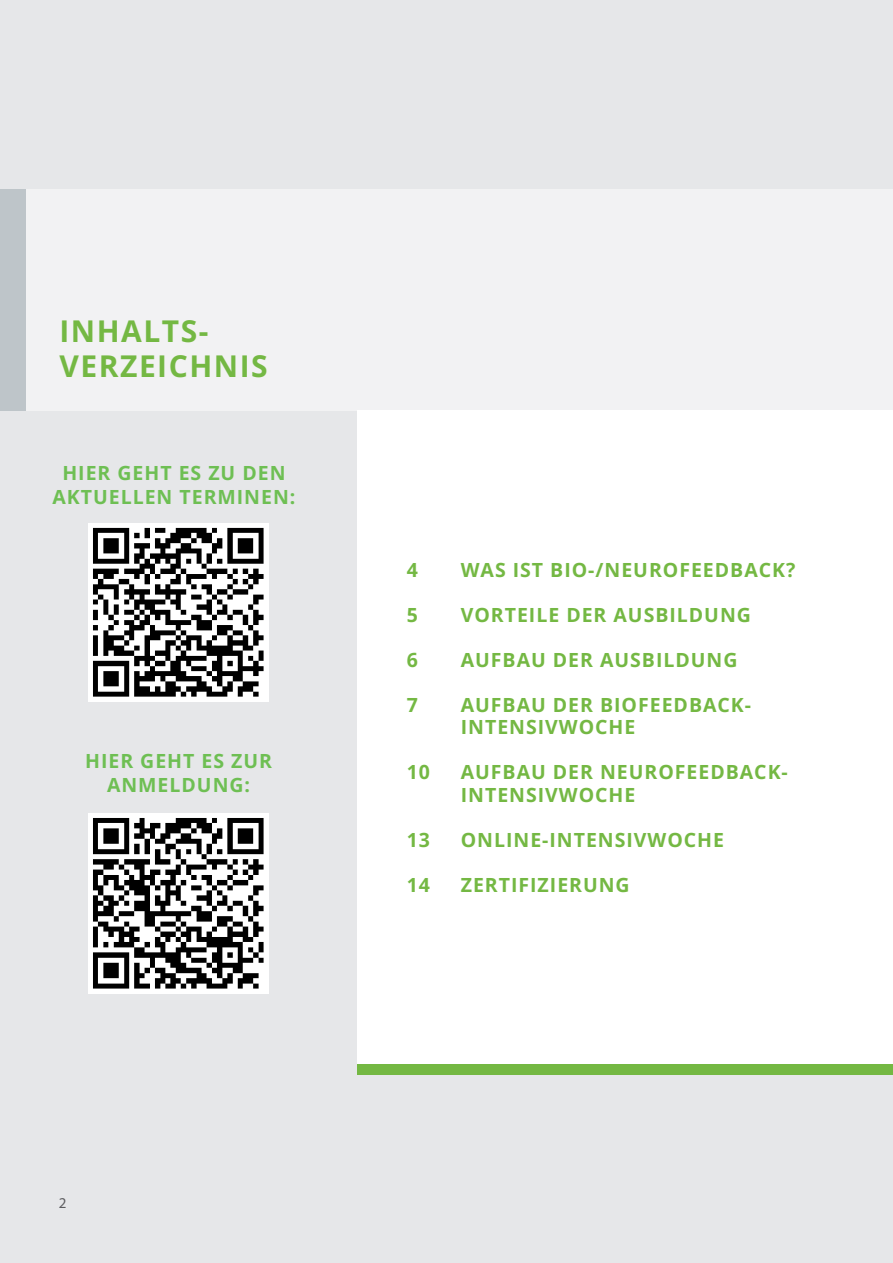
<style>
.page{position:relative;width:893px;height:1263px;background:#e6e7e9}
.page>*{position:absolute;margin:0;border:0;box-sizing:border-box;transform-origin:0 0}
.t1{font:700 30px "Open Sans";letter-spacing:.05em;color:#74b843}
.t2{font:700 19.5px "Open Sans";letter-spacing:.05em;color:#74b843}
.t3{font:700 19.5px "Open Sans";letter-spacing:.05em;color:#6ebf53}
.t4{font:15px "Myriad Pro";color:#5c5c5f}
</style>
<div class="page">
<div style="left:0;top:189px;width:893px;height:221px;background:#f2f2f3"></div>
<div style="left:0;top:189px;width:26px;height:221px;background:#bec5c9"></div>
<div style="left:357px;top:410px;width:536px;height:664px;background:#fff"></div>
<div style="left:357px;top:1064px;width:536px;height:10px;background:#74b843"></div>
<img style="left:89px;top:523px;width:180px;height:178px">
<img style="left:89px;top:814px;width:180px;height:180px">
<p class="t1" style="left:60px;top:311px;width:150px">INHALTS-</p>
<p class="t1" style="left:60px;top:345px;width:210px">VERZEICHNIS</p>
<p class="t3" style="left:62px;top:460px;width:225px">HIER GEHT ES ZU DEN</p>
<p class="t3" style="left:53px;top:484px;width:244px">AKTUELLEN TERMINEN:</p>
<p class="t3" style="left:85px;top:748px;width:188px">HIER GEHT ES ZUR</p>
<p class="t3" style="left:107px;top:772px;width:145px">ANMELDUNG:</p>
<p class="t2" style="left:407px;top:556px;width:13px">4</p>
<p class="t2" style="left:461px;top:556px;width:336px">WAS IST BIO-/NEUROFEEDBACK?</p>
<p class="t2" style="left:407px;top:601px;width:13px">5</p>
<p class="t2" style="left:461px;top:601px;width:292px">VORTEILE DER AUSBILDUNG</p>
<p class="t2" style="left:407px;top:646px;width:13px">6</p>
<p class="t2" style="left:461px;top:646px;width:278px">AUFBAU DER AUSBILDUNG</p>
<p class="t2" style="left:407px;top:691px;width:13px">7</p>
<p class="t2" style="left:461px;top:691px;width:292px">AUFBAU DER BIOFEEDBACK-</p>
<p class="t2" style="left:461px;top:714px;width:176px">INTENSIVWOCHE</p>
<p class="t2" style="left:407px;top:759px;width:25px">10</p>
<p class="t2" style="left:461px;top:759px;width:329px">AUFBAU DER NEUROFEEDBACK-</p>
<p class="t2" style="left:461px;top:781px;width:176px">INTENSIVWOCHE</p>
<p class="t2" style="left:407px;top:826px;width:25px">13</p>
<p class="t2" style="left:461px;top:826px;width:265px">ONLINE-INTENSIVWOCHE</p>
<p class="t2" style="left:407px;top:871px;width:25px">14</p>
<p class="t2" style="left:461px;top:871px;width:170px">ZERTIFIZIERUNG</p>
<p class="t4" style="left:59px;top:1193px;width:9px">2</p>
</div>
